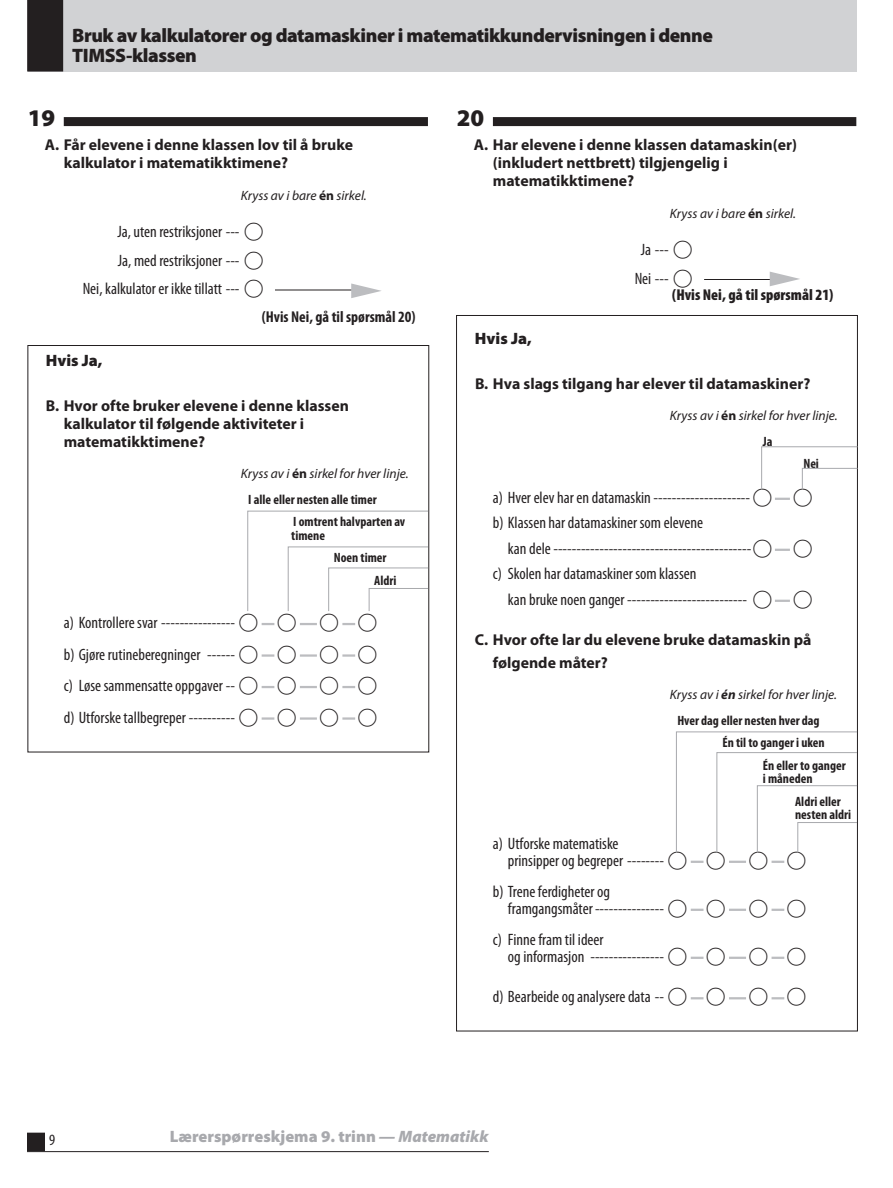
<style>
.page{position:relative;width:893px;height:1188px;background:#fff}
.page>*{position:absolute;margin:0;border:0;box-sizing:border-box;transform-origin:0 0}
.t1{font:900 24px "Myriad Pro";color:#231f20}
.t2{font:900 19.5px/19.5px "Myriad Pro";letter-spacing:-.025em;color:#231f20}
.t3{font:condensed 16.5px/28.5px "Myriad Pro";color:#231f20}
.t4{font:900 16.5px "Myriad Pro";color:#a8a9ad}
.t5{font:900 16.5px "Myriad Pro";color:#231f20}
.t6{font:700 15.75px/18px "Myriad Pro";color:#231f20}
.t7{font:700 condensed 15.75px "Myriad Pro";color:#231f20}
.t8{font:900 condensed 15.75px "Myriad Pro";color:#231f20}
.t9{font:condensed 15.75px "Myriad Pro";color:#231f20}
.t10{font:italic 13.5px/25.5px "Myriad Pro";color:#231f20}
.t11{font:700 condensed 13.5px/22.5px "Myriad Pro";color:#231f20}
.s1{font-weight:700;font-style:normal}
.s2{font-family:"TIMSS options";font-stretch:normal;font-size:22.5px}
.s3{font-weight:700;font-style:normal;font-stretch:condensed}
.s4{font-weight:700}
.s5{font-style:italic}
</style>
<div class="page">
<div style="left:28px;top:1133px;width:16px;height:17px;background:#231f20"></div>
<div style="left:27px;top:1133px;width:18px;height:18px;border:2px solid #231f20"></div>
<hr style="left:27px;top:1151px;width:462px;height:1px;background:#231f20">
<div style="left:64px;top:117px;width:364px;height:9px;background:#231f20"></div>
<hr style="left:275px;top:290px;width:77px;height:1px;background:#231f20">
<svg style="left:262px;top:623px;width:12px;height:2px"></svg>
<svg style="left:300px;top:623px;width:17px;height:2px"></svg>
<svg style="left:342px;top:623px;width:13px;height:2px"></svg>
<svg style="left:262px;top:654px;width:12px;height:3px"></svg>
<hr style="left:300px;top:654px;width:17px;height:3px;background:#bcbdc0">
<svg style="left:342px;top:654px;width:13px;height:3px"></svg>
<svg style="left:262px;top:686px;width:12px;height:2px"></svg>
<svg style="left:300px;top:686px;width:17px;height:2px"></svg>
<svg style="left:342px;top:686px;width:13px;height:2px"></svg>
<svg style="left:262px;top:717px;width:12px;height:3px"></svg>
<hr style="left:300px;top:717px;width:17px;height:3px;background:#bcbdc0">
<svg style="left:342px;top:717px;width:13px;height:3px"></svg>
<div style="left:28px;top:0;width:828px;height:72px;background:#d1d2d4"></div>
<div style="left:27px;top:0;width:36px;height:72px;background:#231f20"></div>
<svg style="left:351px;top:284px;width:30px;height:14px"></svg>
<svg style="left:247px;top:510px;width:182px;height:102px"></svg>
<div style="left:493px;top:117px;width:363px;height:9px;background:#231f20"></div>
<hr style="left:704px;top:279px;width:77px;height:1px;background:#231f20">
<svg style="left:775px;top:498px;width:15px;height:2px"></svg>
<svg style="left:775px;top:549px;width:15px;height:2px"></svg>
<svg style="left:775px;top:600px;width:15px;height:2px"></svg>
<svg style="left:691px;top:861px;width:12px;height:2px"></svg>
<svg style="left:729px;top:861px;width:17px;height:2px"></svg>
<svg style="left:772px;top:861px;width:12px;height:2px"></svg>
<svg style="left:691px;top:909px;width:12px;height:2px"></svg>
<svg style="left:729px;top:909px;width:17px;height:2px"></svg>
<svg style="left:772px;top:909px;width:12px;height:2px"></svg>
<svg style="left:691px;top:957px;width:12px;height:2px"></svg>
<svg style="left:729px;top:957px;width:17px;height:2px"></svg>
<svg style="left:772px;top:957px;width:12px;height:2px"></svg>
<svg style="left:691px;top:997px;width:12px;height:2px"></svg>
<svg style="left:729px;top:997px;width:17px;height:2px"></svg>
<svg style="left:772px;top:997px;width:12px;height:2px"></svg>
<svg style="left:770px;top:272px;width:30px;height:14px"></svg>
<svg style="left:676px;top:731px;width:182px;height:122px"></svg>
<svg style="left:761px;top:446px;width:97px;height:44px"></svg>
<p class="t2" style="left:72px;top:26px;width:642px">Bruk av kalkulatorer og datamaskiner i matematikkundervisningen i denne<br>TIMSS-klassen</p>
<h1 class="t1" style="left:28px;top:104px;width:29px">19</h1>
<p class="t6" style="left:64px;top:136px;width:291px;text-indent:-19px">A. Får elevene i denne klassen lov til å bruke kalkulator i matematikktimene?</p>
<p class="t10" style="left:241px;top:183px;width:127px">Kryss av i bare <span class="s1">én</span> sirkel.</p>
<p class="t3" style="left:83px;top:218px;width:183px;text-align:right">Ja, uten restriksjoner --- <span class="s2">A<br></span>Ja, med restriksjoner --- <span class="s2">A<br></span>Nei, kalkulator er ikke tillatt --- <span class="s2">A</span></p>
<p class="t7" style="left:262px;top:308px;width:155px">(Hvis Nei, gå til spørsmål 20)</p>
<p class="t5" style="left:46px;top:351px;width:58px">Hvis Ja,</p>
<p class="t6" style="left:64px;top:396px;width:287px;text-indent:-18px">B. Hvor ofte bruker elevene i denne klassen kalkulator til følgende aktiviteter i matematikktimene?</p>
<p class="t10" style="left:248px;top:461px;width:162px;text-indent:-8px">Kryss av i <span class="s1">én</span> sirkel for hver linje.<br><span class="s3">I alle eller nesten alle timer</span></p>
<p class="t11" style="left:291px;top:515px;width:115px;line-height:13.5px">I omtrent halvparten av timene</p>
<p class="t11" style="left:374px;top:547px;width:24px;text-indent:-40px">Noen timer<br>Aldri</p>
<p class="t3" style="left:64px;top:607px;width:315px;line-height:31.5px;text-align:justify">a) Kontrollere svar ---------------- <span class="s2">A A A A </span>b) Gjøre rutineberegninger ------ <span class="s2">A A A A </span>c) Løse sammensatte oppgaver -- <span class="s2">A A A A </span>d) Utforske tallbegreper ---------- <span class="s2">A A A A</span></p>
<h1 class="t1" style="left:457px;top:104px;width:29px">20</h1>
<p class="t6" style="left:493px;top:136px;width:306px;text-indent:-19px">A. Har elevene i denne klassen datamaskin(er) (inkludert nettbrett) tilgjengelig i matematikktimene?</p>
<p class="t10" style="left:670px;top:201px;width:127px">Kryss av i bare <span class="s1">én</span> sirkel.</p>
<p class="t3" style="left:635px;top:236px;width:60px;text-align:center">Ja --- <span class="s2">A<br></span>Nei --- <span class="s2">A</span></p>
<p class="t8" style="left:672px;top:286px;width:163px">(Hvis Nei, gå til spørsmål 21)</p>
<p class="t5" style="left:475px;top:329px;width:58px">Hvis Ja,</p>
<p class="t6" style="left:475px;top:375px;width:337px">B. Hva slags tilgang har elever til datamaskiner?</p>
<p class="t10" style="left:763px;top:403px;width:76px;text-indent:-93px">Kryss av i <span class="s1">én</span> sirkel for hver linje.<br><span class="s3">Ja</span></p>
<p class="t11" style="left:803px;top:453px;width:17px">Nei</p>
<p class="t3" style="left:493px;top:485px;width:321px;line-height:25.5px">a) Hver elev har en datamaskin --------------------- <span class="s2">A A </span>b) Klassen har datamaskiner som elevene</p>
<p class="t3" style="left:493px;top:536px;width:321px;line-height:25.5px;text-indent:15px">kan dele -------------------------------------------<span class="s2">A A </span>c) Skolen har datamaskiner som klassen</p>
<p class="t3" style="left:508px;top:585px;width:306px">kan bruke noen ganger -------------------------- <span class="s2">A A</span></p>
<p class="t6" style="left:493px;top:629px;width:320px;line-height:22.5px;text-indent:-18px">C. Hvor ofte lar du elevene bruke datamaskin på følgende måter?</p>
<p class="t10" style="left:677px;top:682px;width:161px;text-indent:-8px">Kryss av i <span class="s4">én</span> sirkel for hver linje.<br><span class="s3">Hver dag eller nesten hver dag</span></p>
<p class="t11" style="left:763px;top:732px;width:84px;text-indent:-40px">Én til to ganger i uken<br>Én eller to ganger</p>
<p class="t11" style="left:795px;top:768px;width:47px;text-indent:-32px">i måneden<br>Aldri eller</p>
<p class="t11" style="left:795px;top:804px;width:58px">nesten aldri</p>
<p class="t3" style="left:508px;top:836px;width:300px;line-height:16.5px;text-indent:-15px">a) Utforske matematiske<br>prinsipper og begreper -------- <span class="s2">A A A A</span></p>
<p class="t3" style="left:508px;top:884px;width:300px;line-height:16.5px;text-indent:-15px">b) Trene ferdigheter og<br>framgangsmåter --------------- <span class="s2">A A A A</span></p>
<p class="t3" style="left:508px;top:932px;width:300px;line-height:16.5px;text-indent:-15px">c) Finne fram til ideer<br>og informasjon ---------------- <span class="s2">A A A A</span></p>
<p class="t3" style="left:493px;top:983px;width:315px">d) Bearbeide og analysere data -- <span class="s2">A A A A</span></p>
<p class="t9" style="left:49px;top:1131px;width:8px">9</p>
<p class="t4" style="left:170px;top:1127px;width:321px">Lærerspørreskjema 9. trinn <span class="s5">— Matematikk</span></p>
</div>
